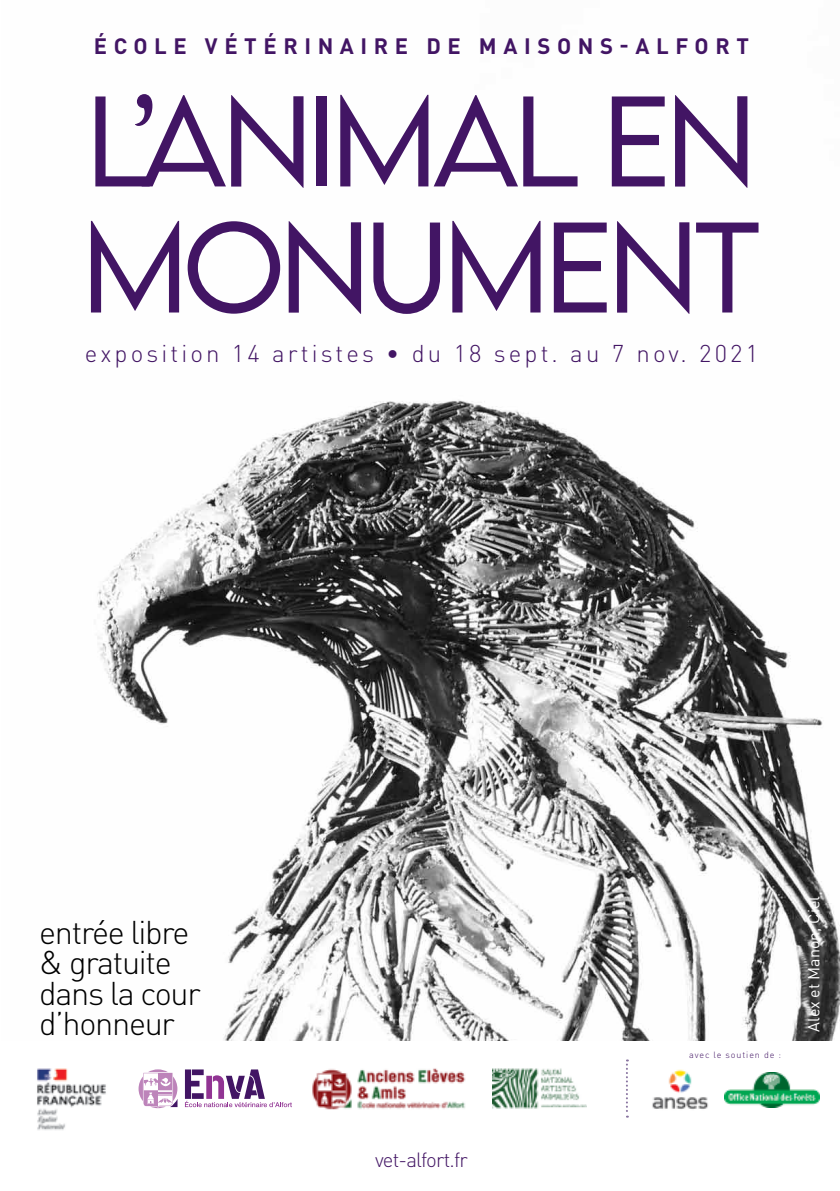
<style>
.page{position:relative;width:840px;height:1191px;background:#fff}
.page>*{position:absolute;margin:0;border:0;box-sizing:border-box;transform-origin:0 0}
.t1{font:300 114.2px/126px "LEMONMILK";letter-spacing:-.05em;color:#421564}
.t2{font:300 32.4px/30.4px "DINOT";letter-spacing:-.04em;color:#000}
.t3{font:300 24px "DINOT";letter-spacing:.13em;color:#421564}
.t4{font:700 22px "DINOT";letter-spacing:.3em;color:#421564}
.t5{font:300 20.4px "DINOT";letter-spacing:-.04em;color:#421564}
.t6{font:16px "DINOT";color:#fff}
.t7{font:300 9px "DINOT";letter-spacing:.1em;color:#421564}
</style>
<div class="page">
<img style="left:97px;top:400px;width:742px;height:641px">
<svg style="left:185px;top:1069px;width:107px;height:38px"></svg>
<svg style="left:138px;top:1069px;width:39px;height:39px"></svg>
<img style="left:37px;top:1068px;width:69px;height:62px">
<img style="left:312px;top:1068px;width:154px;height:42px">
<img style="left:492px;top:1068px;width:94px;height:41px">
<img style="left:652px;top:1069px;width:57px;height:40px">
<img style="left:724px;top:1072px;width:95px;height:36px">
<svg style="left:626px;top:1059px;width:1px;height:58px"></svg>
<p class="t4" style="left:94px;top:31px;width:656px">ÉCOLE VÉTÉRINAIRE DE MAISONS-ALFORT</p>
<h1 class="t1" style="left:81px;top:79px;width:681px">L’ANIMAL EN<br>MONUMENT</h1>
<p class="t3" style="left:85px;top:338px;width:674px">exposition 14 artistes • du 18 sept. au 7 nov. 2021</p>
<h2 class="t2" style="left:39px;top:916px;width:163px">entrée libre &amp; gratuite dans la cour d’honneur</h2>
<p class="t5" style="left:375px;top:1146px;width:94px">vet-alfort.fr</p>
<p class="t7" style="left:688px;top:1049px;width:93px">avec le soutien de :</p>
<p class="t6" style="left:803px;top:1031px;width:137px;rotate:-90deg">Alex et Manon, Ciel</p>
</div>
